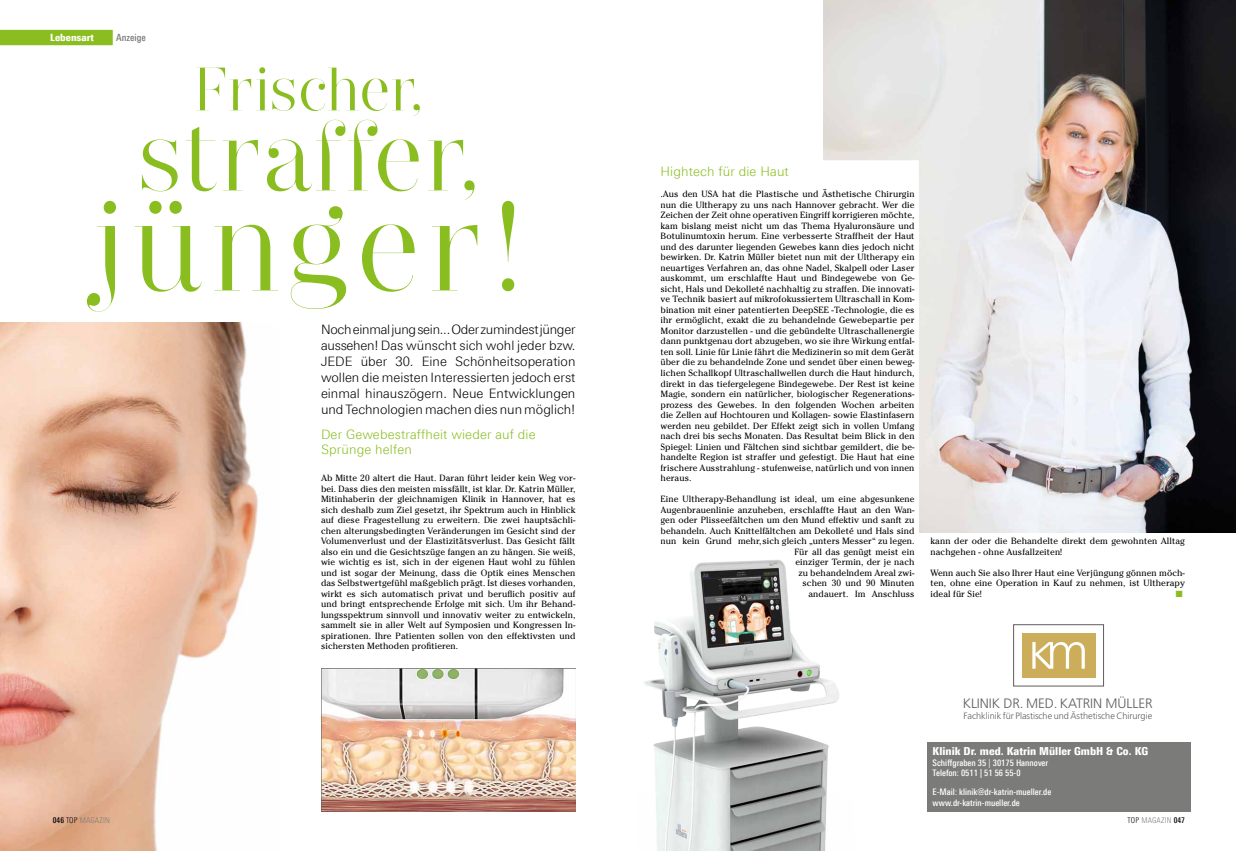
<style>
.page{position:relative;width:1236px;height:851px;background:#fff}
.page>*{position:absolute;margin:0;border:0;box-sizing:border-box;transform-origin:0 0}
.t1{font:127px "Narziss";letter-spacing:.08em;color:#8abe20}
.t2{font:98px "Narziss";letter-spacing:.04em;color:#8abe20}
.t3{font:61px "Narziss";letter-spacing:.02em;color:#8abe20}
.t4{font:300 13.6px "Frutiger LT Pro";letter-spacing:-.01em;color:#5e5e5d}
.t5{font:300 13px/16px "Linotype Univers 330";color:#000;text-align:justify}
.t6{font:300 13px/15px "Linotype Univers 330";letter-spacing:.01em;color:#8abe20}
.t7{font:900 11px "Linotype Univers 820 Cn";color:#fff}
.t8{font:900 10px "Linotype Univers 820 Cn";color:#fff}
.t9{font:500 10px "Linotype Univers 520 Cn";color:#7b7b7a}
.t10{font:300 9.2px "Frutiger LT Pro";letter-spacing:-.005em;color:#5e5e5d}
.t11{font:9px/10.5px "Cheltenham Std";letter-spacing:.01em;color:#000;text-align:justify}
.t12{font:500 9px/10.5px "Linotype Univers 520 Cn";color:#fff}
.t13{font:9px "Zapf Dingbats ITC";color:#8abe20}
.t14{font:300 8px "Linotype Univers 320 Cn";letter-spacing:.025em;color:#7b7b7a}
.s1{font-family:"Linotype Univers 330";font-weight:300}
.s2{font-family:"Linotype Univers 520 Cn";font-weight:500;color:#000}
.s3{color:#000}
</style>
<div class="page">
<img style="left:823px;top:0;width:413px;height:532px">
<svg style="left:823px;top:158px;width:98px;height:375px"></svg>
<img style="left:0;top:322px;width:259px;height:528px">
<div style="left:927px;top:741px;width:264px;height:70px;background:#7b7b7a"></div>
<svg style="left:0;top:29px;width:114px;height:17px;background:#96c437"></svg>
<img style="left:644px;top:559px;width:195px;height:291px">
<img style="left:321px;top:668px;width:254px;height:143px">
<div style="left:1013px;top:624px;width:91px;height:62px;background:#fff;border:1px solid #5e5e5d"></div>
<div style="left:1022px;top:633px;width:73px;height:44px;background:#ccae5a"></div>
<svg style="left:1032px;top:642px;width:53px;height:26px"></svg>
<p class="t8" style="left:50px;top:31px;width:45px">Lebensart</p>
<p class="t9" style="left:116px;top:32px;width:31px">Anzeige</p>
<h3 class="t3" style="left:195px;top:53px;width:230px">Frischer,</h3>
<h2 class="t2" style="left:138px;top:98px;width:343px">straffer,</h2>
<h1 class="t1" style="left:96px;top:171px;width:427px">jünger!</h1>
<p class="t5" style="left:321px;top:321px;width:256px">Noch einmal jung sein... Oder zumindest jünger aussehen! Das wünscht sich wohl jeder bzw.<br>JEDE über 30. Eine Schönheitsoperation wollen die meisten Interessierten jedoch erst einmal hinauszögern. Neue Entwicklungen und Technologien machen dies nun möglich!</p>
<h3 class="t6" style="left:321px;top:426px;width:216px">Der Gewebestraffheit wieder auf die<br>Sprünge helfen</h3>
<p class="t11" style="left:321px;top:472px;width:256px">Ab Mitte 20 altert die Haut. Daran führt leider kein Weg vor&shy;bei. Dass dies den meisten missfällt, ist klar. Dr. Katrin Müller, Mitinhaberin der gleichnamigen Klinik in Hannover, hat es sich deshalb zum Ziel gesetzt, ihr Spektrum auch in Hinblick auf diese Fragestellung zu erweitern. Die zwei hauptsächli&shy;chen alterungsbedingten Veränderungen im Gesicht sind der Volumenverlust und der Elastizitätsverlust. Das Gesicht fällt also ein und die Gesichtszüge fangen an zu hängen. Sie weiß, wie wichtig es ist, sich in der eigenen Haut wohl zu fühlen und ist sogar der Meinung, dass die Optik eines Menschen das Selbstwertgefühl maßgeblich prägt. Ist dieses vorhanden, wirkt es sich automatisch privat und beruflich positiv auf und bringt entsprechende Erfolge mit sich. Um ihr Behand&shy;lungsspektrum sinnvoll und innovativ weiter zu entwickeln, sammelt sie in aller Welt auf Symposien und Kongressen In&shy;spirationen. Ihre Patienten sollen von den effektivsten und sichersten Methoden profitieren.</p>
<h3 class="t6" style="left:660px;top:164px;width:130px">Hightech für die Haut</h3>
<p class="t11" style="left:660px;top:189px;width:256px">.Aus den USA hat die Plastische und Ästhetische Chirurgin nun die Ultherapy zu uns nach Hannover gebracht. Wer die Zeichen der Zeit ohne operativen Eingriff korrigieren möchte, kam bislang meist nicht um das Thema Hyaluronsäure und Botulinumtoxin herum. Eine verbesserte Straffheit der Haut und des darunter liegenden Gewebes kann dies jedoch nicht bewirken. Dr. Katrin Müller bietet nun mit der Ultherapy ein neuartiges Verfahren an, das ohne Nadel, Skalpell oder Laser auskommt, um erschlaffte Haut und Bindegewebe von Ge&shy;sicht, Hals und Dekolleté nachhaltig zu straffen. Die innovati&shy;ve Technik basiert auf mikrofokussiertem Ultraschall in Kom&shy;bination mit einer patentierten DeepSEE -Technologie, die es ihr ermöglicht, exakt die zu behandelnde Gewebepartie per Monitor darzustellen - und die gebündelte Ultraschallenergie dann punktgenau dort abzugeben, wo sie ihre Wirkung entfal&shy;ten soll. Linie für Linie fährt die Medizinerin so mit dem Gerät über die zu behandelnde Zone und sendet über einen beweg&shy;lichen Schallkopf Ultraschallwellen durch die Haut hindurch, direkt in das tiefergelegene Bindegewebe. Der Rest ist keine Magie, sondern ein natürlicher, biologischer Regenerations&shy;prozess des Gewebes. In den folgenden Wochen arbeiten die Zellen auf Hochtouren und Kollagen- sowie Elastinfasern werden neu gebildet. Der Effekt zeigt sich in vollen Umfang nach drei bis sechs Monaten. Das Resultat beim Blick in den Spiegel: Linien und Fältchen sind sichtbar gemildert, die be&shy;handelte Region ist straffer und gefestigt. Die Haut hat eine frischere Ausstrahlung - stufenweise, natürlich und von innen heraus.</p>
<p class="t11" style="left:660px;top:493px;width:256px;text-align:right">Eine Ultherapy-Behandlung ist ideal, um eine abgesunkene Augenbrauenlinie anzuheben, erschlaffte Haut an den Wan&shy;gen oder Plisseefältchen um den Mund effektiv und sanft zu behandeln. Auch Knittelfältchen am Dekolleté und Hals sind nun kein Grund mehr, sich gleich „unters Messer“ zu legen.<br>Für all das genügt meist ein<br>einziger Termin, der je nach<br>zu behandelndem Areal zwi-<br>schen 30 und 90 Minuten<br>andauert. Im Anschluss</p>
<p class="t11" style="left:930px;top:535px;width:256px">kann der oder die Behandelte direkt dem gewohnten Alltag nachgehen - ohne Ausfallzeiten!</p>
<p class="t11" style="left:930px;top:567px;width:256px">Wenn auch Sie also Ihrer Haut eine Verjüngung gönnen möch&shy;ten, ohne eine Operation in Kauf zu nehmen, ist Ultherapy ideal für Sie!</p>
<p class="t13" style="left:1176px;top:589px;width:8px">■</p>
<h3 class="t4" style="left:963px;top:695px;width:191px">KLINIK DR. MED. KATRIN MÜLLER</h3>
<p class="t10" style="left:963px;top:710px;width:190px">Fachklinik für Plastische und Ästhetische Chirurgie</p>
<p class="t7" style="left:933px;top:744px;width:217px">Klinik Dr. med. Katrin Müller GmbH &amp; Co. KG</p>
<p class="t12" style="left:933px;top:757px;width:117px">Schiffgraben 35 <span class="s1">|</span> 30175 Hannover<br>Telefon: 0511 | 51 56 55-0</p>
<p class="t12" style="left:933px;top:786px;width:120px">E-Mail: klinik@dr-katrin-mueller.de www.dr-katrin-mueller.de</p>
<p class="t14" style="left:53px;top:815px;width:59px"><span class="s2">046</span> <span class="s3">TOP</span> MAGAZIN</p>
<p class="t14" style="left:1128px;top:815px;width:59px"><span class="s3">TOP</span> MAGAZIN <span class="s2">047</span></p>
</div>
